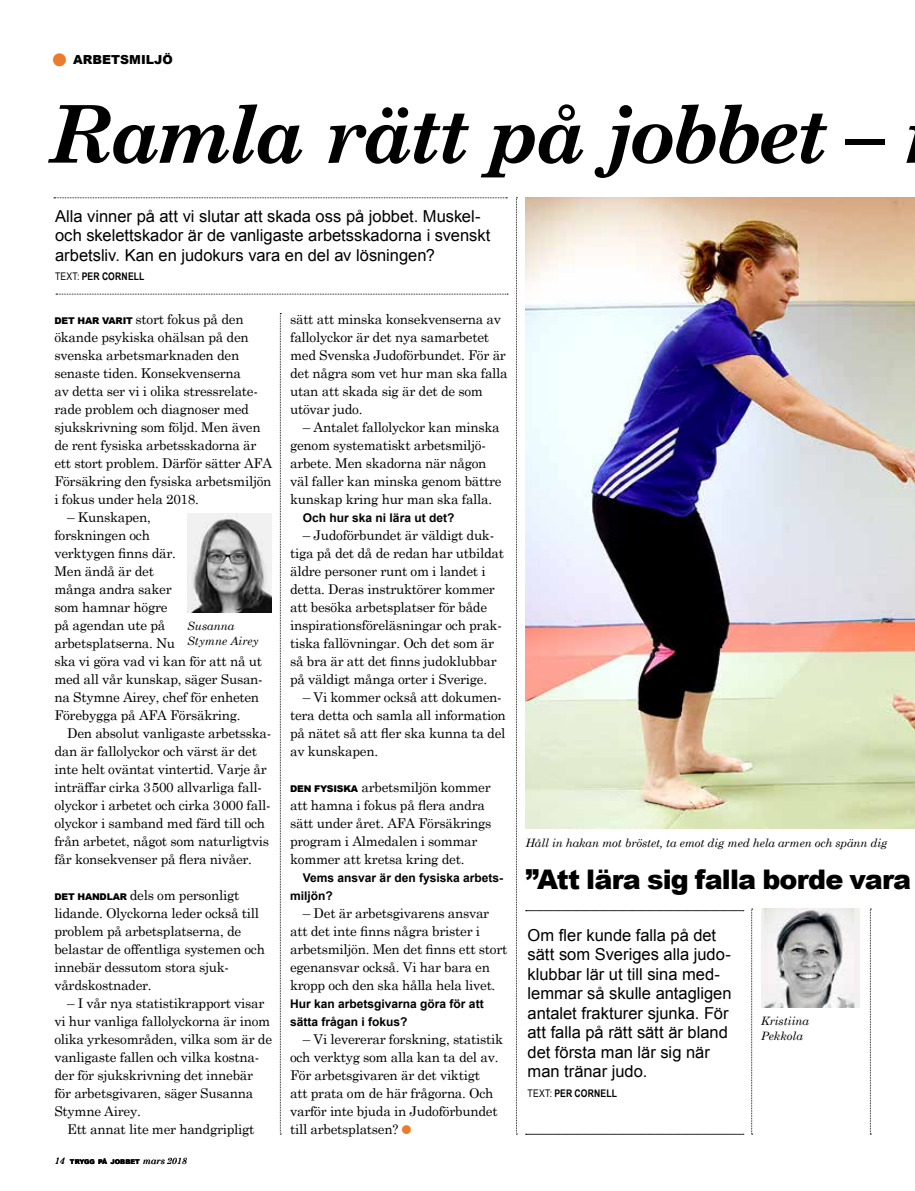
<style>
.page{position:relative;width:915px;height:1191px;background:#fff}
.page>*{position:absolute;margin:0;border:0;box-sizing:border-box;transform-origin:0 0}
.t1{font:italic 700 79.5px "Century Schoolbook";letter-spacing:-.06em;color:#000}
.t2{font:900 27px "Arial";letter-spacing:-.03em;color:#000}
.t3{font:16.5px/19.5px "Arial";letter-spacing:-.005em;color:#000}
.t4{font:13.5px/18px "Century Schoolbook";letter-spacing:-.02em;color:#000}
.t5{font:900 12.45px "Arial";color:#000}
.t6{font:700 12px/18px "Arial";color:#000}
.t7{font:italic 11.55px/15px "Century Schoolbook";letter-spacing:-.01em;color:#000}
.t8{font:700 10.5px "Arial Narrow";letter-spacing:.015em;color:#000}
.t9{font:900 6.45px "Arial";color:#000}
.s1{color:#ec7b2c}
.s2{font-weight:400}
.s3{font-family:"Arial";font-weight:900;font-size:9.3px}
.s4{font-family:"Century Schoolbook";font-weight:400;font-style:italic;font-size:9.3px}
.s5{font-family:"Century Schoolbook";font-weight:400;font-style:italic;font-size:9px}
.s6{font-family:"Monotype Sorts";font-size:12px;color:#ec7b2c}
</style>
<div class="page">
<svg style="left:54px;top:197px;width:453px;height:1px"></svg>
<svg style="left:56px;top:294px;width:452px;height:1px"></svg>
<svg style="left:280px;top:313px;width:1px;height:821px"></svg>
<svg style="left:516px;top:197px;width:1px;height:937px"></svg>
<svg style="left:751px;top:908px;width:1px;height:226px"></svg>
<svg style="left:869px;top:908px;width:2px;height:226px"></svg>
<img style="left:187px;top:513px;width:84px;height:99px">
<img style="left:761px;top:908px;width:97px;height:99px">
<img style="left:525px;top:197px;width:389px;height:631px">
<svg style="left:525px;top:910px;width:218px;height:1px"></svg>
<svg style="left:525px;top:1134px;width:218px;height:1px"></svg>
<p class="t5" style="left:52px;top:51px;width:122px"><span class="s1">●</span> ARBETSMILJÖ</p>
<h1 class="t1" style="left:49px;top:84px;width:837px">Ramla rätt på jobbet –</h1>
<p class="t3" style="left:55px;top:206px;width:437px">Alla vinner på att vi slutar att skada oss på jobbet. Muskel&shy;och skelettskador är de vanligaste arbetsskadorna i svenskt arbetsliv. Kan en judokurs vara en del av lösningen?</p>
<p class="t8" style="left:55px;top:269px;width:91px"><span class="s2">TEXT:</span> PER CORNELL</p>
<p class="t4" style="left:54px;top:310px;width:219px"><span class="s3">DET HAR VARIT</span> stort fokus på den ökande psykiska ohälsan på den svenska arbetsmarknaden den senaste tiden. Konsekvenserna<br>av detta ser vi i olika stressrelate&shy;rade problem och diagnoser med sjukskrivning som följd. Men även de rent fysiska arbetsskadorna är ett stort problem. Därför sätter AFA<br>Försäkring den fysiska arbetsmiljön i fokus under hela 2018.</p>
<p class="t4" style="left:54px;top:508px;width:210px;text-indent:13px">– Kunskapen,<br>forskningen och<br>verktygen finns där.<br>Men ändå är det<br>många andra saker<br>som hamnar högre<br>på agendan ute på arbetsplatserna. Nu<br>ska vi göra vad vi kan för att nå ut med all vår kunskap, säger Susan&shy;na Stymne Airey, chef för enheten<br>Förebygga på AFA Försäkring.</p>
<p class="t4" style="left:54px;top:724px;width:218px;text-indent:13px">Den absolut vanligaste arbetsska&shy;dan är fallolyckor och värst är det inte helt oväntat vintertid. Varje år inträffar cirka 3500 allvarliga fall-- olyckor i arbetet och cirka 3000 fall&shy;olyckor i samband med färd till och från arbetet, något som naturligtvis får konsekvenser på flera nivåer.</p>
<p class="t4" style="left:54px;top:886px;width:212px"><span class="s3">DET HANDLAR</span> dels om personligt lidande. Olyckorna leder också till problem på arbetsplatserna, de belastar de offentliga systemen och innebär dessutom stora sjuk&shy;vårdskostnader.</p>
<p class="t4" style="left:54px;top:994px;width:219px;text-indent:13px">– I vår nya statistikrapport visar vi hur vanliga fallolyckorna är inom olika yrkesområden, vilka som är de vanligaste fallen och vilka kostna&shy;der för sjukskrivning det innebär för arbetsgivaren, säger Susanna<br>Stymne Airey.</p>
<p class="t4" style="left:67px;top:1120px;width:189px">Ett annat lite mer handgripligt</p>
<p class="t7" style="left:187px;top:618px;width:73px">Susanna<br>Stymne Airey</p>
<p class="t9" style="left:54px;top:1157px;width:134px"><span class="s4">14</span> TRYGG PÅ JOBBET <span class="s4">mars</span> <span class="s5">2018</span></p>
<p class="t4" style="left:290px;top:310px;width:219px">sätt att minska konsekvenserna av fallolyckor är det nya samarbetet med Svenska Judoförbundet. För är det några som vet hur man ska falla utan att skada sig är det de som utövar judo.</p>
<p class="t4" style="left:290px;top:418px;width:213px;text-indent:13px">– Antalet fallolyckor kan minska genom systematiskt arbetsmiljö&shy;arbete. Men skadorna när någon väl faller kan minska genom bättre kunskap kring hur man ska falla.</p>
<p class="t6" style="left:303px;top:509px;width:153px">Och hur ska ni lära ut det?</p>
<p class="t4" style="left:290px;top:526px;width:215px;text-indent:13px">– Judoförbundet är väldigt duk&shy;tiga på det då de redan har utbildat äldre personer runt om i landet i detta. Deras instruktörer kommer att besöka arbetsplatser för både inspirationsföreläsningar och prak&shy;tiska fallövningar. Och det som är så bra är att det finns judoklubbar på väldigt många orter i Sverige.</p>
<p class="t4" style="left:290px;top:688px;width:217px;text-indent:13px">– Vi kommer också att dokumen&shy;tera detta och samla all information på nätet så att fler ska kunna ta del av kunskapen.</p>
<p class="t4" style="left:290px;top:778px;width:203px"><span class="s3">DEN FYSISKA</span> arbetsmiljön kommer att hamna i fokus på flera andra sätt under året. AFA Försäkrings program i Almedalen i sommar kommer att kretsa kring det.</p>
<p class="t6" style="left:290px;top:869px;width:214px;text-indent:13px">Vems ansvar är den fysiska arbets&shy;miljön?</p>
<p class="t4" style="left:290px;top:904px;width:219px;text-indent:13px">– Det är arbetsgivarens ansvar att det inte finns några brister i arbetsmiljön. Men det finns ett stort egenansvar också. Vi har bara en kropp och den ska hålla hela livet.</p>
<p class="t6" style="left:290px;top:995px;width:195px">Hur kan arbetsgivarna göra för att sätta frågan i fokus?</p>
<p class="t4" style="left:290px;top:1030px;width:214px;text-indent:13px">– Vi levererar forskning, statistik och verktyg som alla kan ta del av.<br>För arbetsgivaren är det viktigt<br>att prata om de här frågorna. Och varför inte bjuda in Judoförbundet till arbetsplatsen? <span class="s6">l</span></p>
<p class="t7" style="left:525px;top:835px;width:363px">Håll in hakan mot bröstet, ta emot dig med hela armen och spänn dig</p>
<h2 class="t2" style="left:525px;top:860px;width:387px">”Att lära sig falla borde vara</h2>
<p class="t3" style="left:527px;top:925px;width:205px">Om fler kunde falla på det sätt som Sveriges alla judo&shy;klubbar lär ut till sina med&shy;lemmar så skulle antagligen antalet frakturer sjunka. För att falla på rätt sätt är bland det första man lär sig när man tränar judo.</p>
<p class="t8" style="left:527px;top:1085px;width:91px"><span class="s2">TEXT:</span> PER CORNELL</p>
<p class="t7" style="left:760px;top:1013px;width:50px">Kristiina<br>Pekkola</p>
</div>
